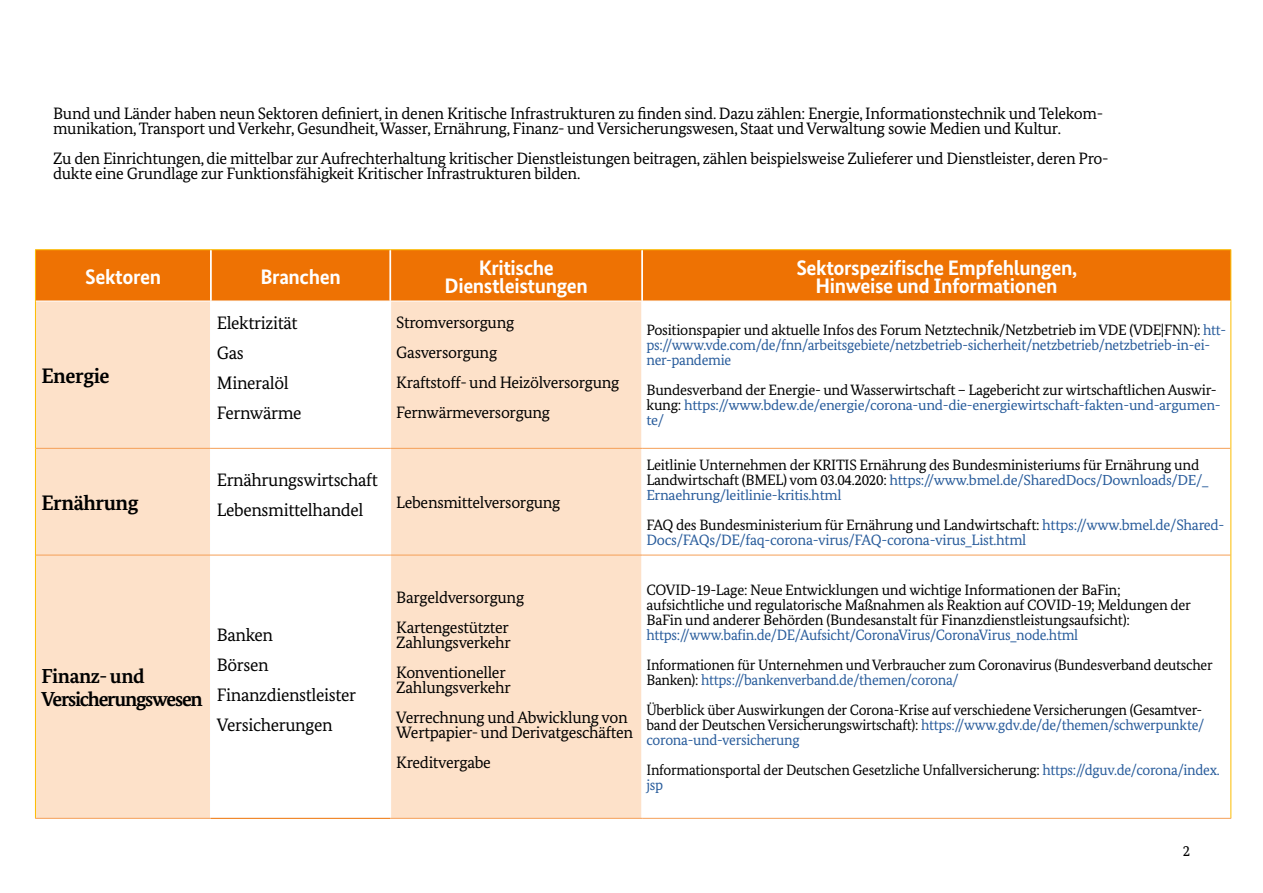
<style>
.page{position:relative;width:1263px;height:893px;background:#fff}
.page>*{position:absolute;margin:0;border:0;box-sizing:border-box;transform-origin:0 0}
.copy{font:700 21px/18px "Bundes Sans";letter-spacing:-.02em;color:#fff;text-align:center}
.copy_bold{font:700 21px "Bundes Serif";letter-spacing:-.02em;color:#000}
.copy_bold-2{font:700 20.25px/22.5px "Bundes Serif";letter-spacing:-.06em;color:#000}
.copy-2{font:18px "Bundes Serif";letter-spacing:-.02em;color:#000}
.copy-3{font:16.5px/15px "Bundes Serif";letter-spacing:-.02em;color:#000}
.copy-4{font:15px/15px "Bundes Serif";letter-spacing:-.02em;color:#000}
.copy-5{font:15px/15px "Bundes Serif";letter-spacing:-.02em;color:#275b9b}
.copy-6{font:14.55px/15px "Bundes Serif";letter-spacing:-.02em;color:#275b9b}
.s1{color:#000}
.s2{font-size:15px;color:#000}
.s3{color:#275b9b}
</style>
<div class="page">
<div style="left:36px;top:250px;width:1194px;height:51px;background:#ee7203"></div>
<svg style="left:36px;top:302px;width:606px;height:516px;fill:#fde1c9"></svg>
<hr style="left:210px;top:250px;width:1px;height:51px;background:#fff">
<hr style="left:211px;top:250px;width:1px;height:51px;background:#fff">
<hr style="left:390px;top:250px;width:1px;height:51px;background:#fff">
<hr style="left:642px;top:250px;width:1px;height:51px;background:#fff">
<hr style="left:210px;top:301px;width:1px;height:147px;background:#fff">
<hr style="left:211px;top:301px;width:1px;height:147px;background:#fff">
<hr style="left:390px;top:301px;width:1px;height:147px;background:#fff">
<hr style="left:210px;top:449px;width:1px;height:106px;background:#fff">
<hr style="left:211px;top:449px;width:1px;height:106px;background:#fff">
<hr style="left:390px;top:449px;width:1px;height:106px;background:#fff">
<hr style="left:210px;top:555px;width:1px;height:263px;background:#fff">
<hr style="left:211px;top:555px;width:1px;height:263px;background:#fff">
<hr style="left:390px;top:555px;width:1px;height:263px;background:#fff">
<hr style="left:35px;top:301px;width:1px;height:147px;background:#fcbd00">
<hr style="left:1230px;top:301px;width:1px;height:147px;background:#fcbd00">
<hr style="left:35px;top:448px;width:1px;height:107px;background:#fcbd00">
<hr style="left:1230px;top:448px;width:1px;height:107px;background:#fcbd00">
<hr style="left:35px;top:555px;width:1px;height:263px;background:#fcbd00">
<hr style="left:1230px;top:555px;width:1px;height:263px;background:#fcbd00">
<hr style="left:36px;top:448px;width:175px;height:1px;background:#f59f57">
<hr style="left:211px;top:448px;width:179px;height:1px;background:#f59f57">
<hr style="left:390px;top:448px;width:252px;height:1px;background:#f59f57">
<hr style="left:642px;top:448px;width:588px;height:1px;background:#f59f57">
<hr style="left:36px;top:555px;width:175px;height:1px;background:#f59f57">
<hr style="left:211px;top:555px;width:179px;height:1px;background:#f59f57">
<hr style="left:390px;top:555px;width:252px;height:1px;background:#f59f57">
<hr style="left:642px;top:555px;width:588px;height:1px;background:#f59f57">
<hr style="left:35px;top:818px;width:176px;height:1px;background:#f59f57">
<hr style="left:390px;top:818px;width:252px;height:1px;background:#f59f57">
<hr style="left:642px;top:818px;width:589px;height:1px;background:#f59f57">
<hr style="left:211px;top:818px;width:179px;height:1px;background:#ee7203">
<hr style="left:35px;top:249px;width:176px;height:1px;background:#fcbd00">
<hr style="left:35px;top:250px;width:1px;height:51px;background:#fcbd00">
<hr style="left:211px;top:249px;width:179px;height:1px;background:#fcbd00">
<hr style="left:390px;top:249px;width:252px;height:1px;background:#fcbd00">
<hr style="left:642px;top:249px;width:589px;height:1px;background:#fcbd00">
<hr style="left:1230px;top:250px;width:1px;height:51px;background:#fcbd00">
<p class="copy-3" style="left:53px;top:106px;width:1051px">Bund und Länder haben neun Sektoren definiert, in denen Kritische Infrastrukturen zu finden sind. Dazu zählen: Energie, Informationstechnik und Telekom&shy;munikation, Transport und Verkehr, Gesundheit, Wasser, Ernährung, Finanz- und Versicherungswesen, Staat und Verwaltung sowie Medien und Kultur.</p>
<p class="copy-3" style="left:53px;top:151px;width:1057px">Zu den Einrichtungen, die mittelbar zur Aufrechterhaltung kritischer Dienstleistungen beitragen, zählen beispielsweise Zulieferer und Dienstleister, deren Pro&shy;dukte eine Grundlage zur Funktionsfähigkeit Kritischer Infrastrukturen bilden.</p>
<p class="copy" style="left:85px;top:267px;width:77px">Sektoren</p>
<p class="copy" style="left:260px;top:267px;width:82px">Branchen</p>
<p class="copy" style="left:445px;top:258px;width:145px">Kritische<br>Dienstleistungen</p>
<p class="copy" style="left:796px;top:258px;width:282px">Sektorspezifische Empfehlungen,<br>Hinweise und Informationen</p>
<p class="copy_bold" style="left:41px;top:363px;width:70px">Energie</p>
<p class="copy_bold" style="left:41px;top:490px;width:99px">Ernährung</p>
<p class="copy-2" style="left:217px;top:312px;width:82px">Elektrizität</p>
<p class="copy-2" style="left:217px;top:342px;width:29px">Gas</p>
<p class="copy-2" style="left:217px;top:372px;width:73px">Mineralöl</p>
<p class="copy-2" style="left:217px;top:402px;width:86px">Fernwärme</p>
<p class="copy-3" style="left:396px;top:315px;width:119px">Stromversorgung</p>
<p class="copy-3" style="left:396px;top:345px;width:102px">Gasversorgung</p>
<p class="copy-3" style="left:396px;top:375px;width:225px">Kraftstoff- und Heizölversorgung</p>
<p class="copy-3" style="left:396px;top:405px;width:155px">Fernwärmeversorgung</p>
<p class="copy-2" style="left:217px;top:469px;width:163px">Ernährungswirtschaft</p>
<p class="copy-2" style="left:217px;top:499px;width:148px">Lebensmittelhandel</p>
<p class="copy-3" style="left:396px;top:495px;width:166px">Lebensmittelversorgung</p>
<p class="copy-5" style="left:646px;top:322px;width:581px"><span class="s1">Positionspapier und aktuelle Infos des Forum Netztechnik/Netzbetrieb im VDE (VDE|FNN):</span> htt&shy;ps://www.vde.com/de/fnn/arbeitsgebiete/netzbetrieb-sicherheit/netzbetrieb/netzbetrieb-in-ei&shy;ner-pandemie</p>
<p class="copy-4" style="left:646px;top:382px;width:572px">Bundesverband der Energie- und Wasserwirtschaft – Lagebericht zur wirtschaftlichen Auswir-</p>
<p class="copy-6" style="left:646px;top:398px;width:576px"><span class="s2">kung:</span> https://www.bdew.de/energie/corona-und-die-energiewirtschaft-fakten-und-argumen&shy;te/</p>
<p class="copy-4" style="left:646px;top:457px;width:554px">Leitlinie Unternehmen der KRITIS Ernährung des Bundesministeriums für Ernährung und</p>
<p class="copy-6" style="left:646px;top:472px;width:563px"><span class="s2">Landwirtschaft (BMEL) vom 03.04.2020:</span> https://www.bmel.de/SharedDocs/Downloads/DE/_<br>Ernaehrung/leitlinie-kritis.html</p>
<p class="copy-5" style="left:646px;top:517px;width:579px"><span class="s1">FAQ des Bundesministerium für Ernährung und Landwirtschaft:</span> https://www.bmel.de/Shared-<br>Docs/FAQs/DE/faq-corona-virus/FAQ-corona-virus_List.html</p>
<p class="copy_bold-2" style="left:41px;top:665px;width:163px">Finanz- und<br>Versicherungswesen</p>
<p class="copy-2" style="left:217px;top:624px;width:58px">Banken</p>
<p class="copy-2" style="left:217px;top:654px;width:53px">Börsen</p>
<p class="copy-2" style="left:217px;top:684px;width:141px">Finanzdienstleister</p>
<p class="copy-2" style="left:217px;top:714px;width:117px">Versicherungen</p>
<p class="copy-3" style="left:396px;top:590px;width:129px">Bargeldversorgung</p>
<p class="copy-3" style="left:396px;top:620px;width:116px">Kartengestützter<br>Zahlungsverkehr</p>
<p class="copy-3" style="left:396px;top:665px;width:116px">Konventioneller<br>Zahlungsverkehr</p>
<p class="copy-3" style="left:396px;top:710px;width:238px">Verrechnung und Abwicklung von<br>Wertpapier- und Derivatgeschäften</p>
<p class="copy-3" style="left:396px;top:755px;width:96px">Kreditvergabe</p>
<p class="copy-4" style="left:646px;top:582px;width:546px">COVID-19-Lage: Neue Entwicklungen und wichtige Informationen der BaFin; aufsichtliche und regulatorische Maßnahmen als Reaktion auf COVID-19; Meldungen der<br>BaFin und anderer Behörden (Bundesanstalt für Finanzdienstleistungsaufsicht):</p>
<p class="copy-5" style="left:646px;top:627px;width:433px">https://www.bafin.de/DE/Aufsicht/CoronaVirus/CoronaVirus_node.html</p>
<p class="copy-4" style="left:646px;top:657px;width:568px">Informationen für Unternehmen und Verbraucher zum Coronavirus (Bundesverband deutscher<br>Banken): <span class="s3">https://bankenverband.de/themen/corona/</span></p>
<p class="copy-4" style="left:646px;top:702px;width:559px">Überblick über Auswirkungen der Corona-Krise auf verschiedene Versicherungen (Gesamtver&shy;band der Deutschen Versicherungswirtschaft): <span class="s3">https://www.gdv.de/de/themen/schwerpunkte/ corona-und-versicherung</span></p>
<p class="copy-4" style="left:646px;top:762px;width:575px">Informationsportal der Deutschen Gesetzliche Unfallversicherung: <span class="s3">https://dguv.de/corona/index. jsp</span></p>
<p class="copy-4" style="left:1183px;top:843px;width:9px">2</p>
</div>
